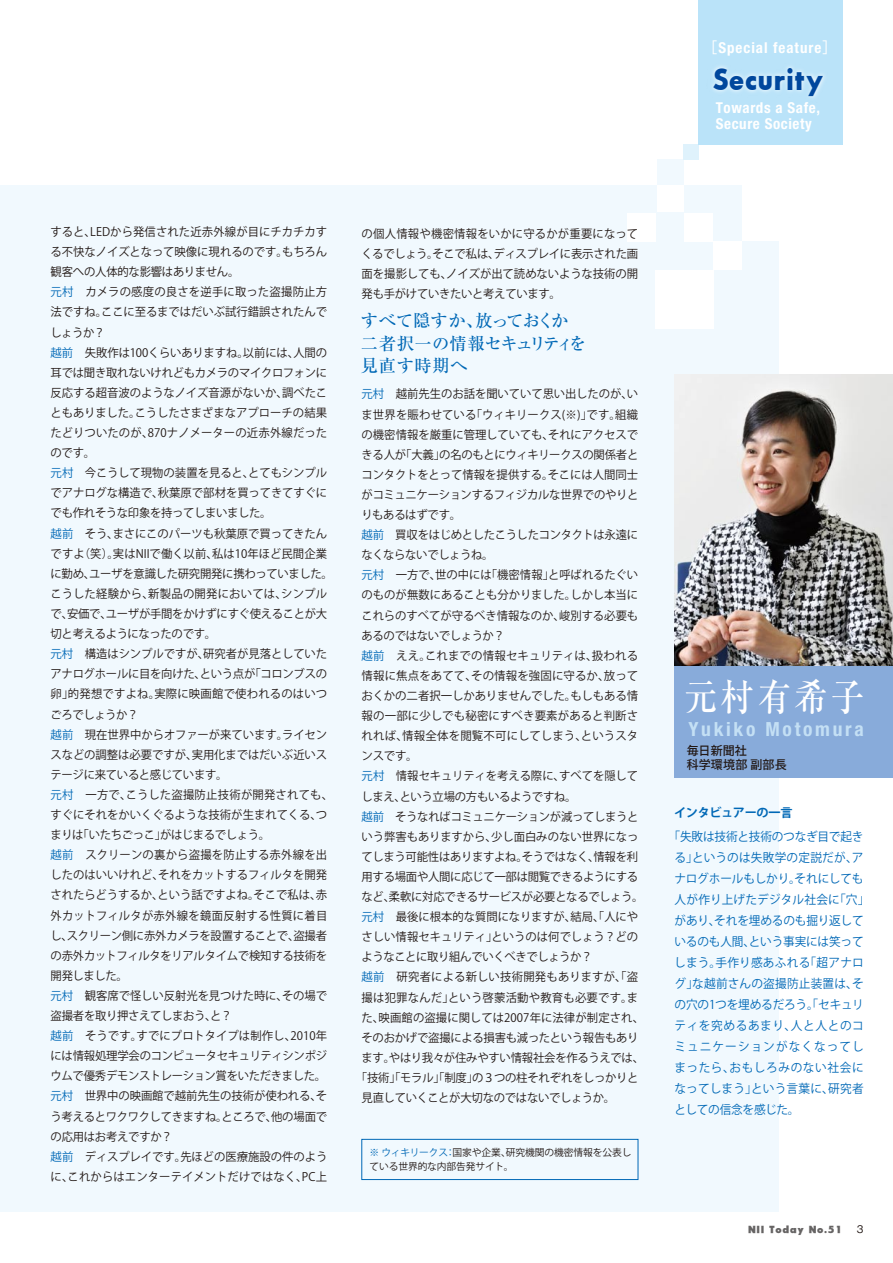
<style>
.page{position:relative;width:893px;height:1263px;background:#fff}
.page>*{position:absolute;margin:0;border:0;box-sizing:border-box;transform-origin:0 0}
.t1{font:500 37.5px "Ryumin Pr 6 N";letter-spacing:.1em;color:#fff;scale:.89 1}
.t2{font:30px "Bougan Black SSK";letter-spacing:.05em;color:#00479d;scale:.9 1}
.t3{font:700 condensed 19.5px "Helvetica Neue";letter-spacing:.14em;color:#d3edfb}
.t4{font:500 17.25px/22.5px "Ryumin Pr 6 N";color:#0068b6}
.t5{font:700 condensed 15px/16.5px "Helvetica Neue";letter-spacing:.04em;color:#fff}
.t6{font:700 condensed 15px "Helvetica Neue";letter-spacing:.065em;color:#fff}
.t7{font:12.15px/21px "Koz Go Pro";letter-spacing:.01em;color:#0068b6;scale:.96 1}
.t8{font:700 12.15px "Koz Go Pro";letter-spacing:-.025em;color:#0068b6}
.t9{font:500 12px/13.5px "Koz Go Pro";letter-spacing:.01em;color:#221815}
.t10{font:11.7px/20.1px "Koz Go Pro";letter-spacing:-.01em;color:#221815}
.t11{font:11.7px "Koz Go Pro";letter-spacing:.01em;color:#221815}
.t12{font:11.7px "Koz Go Pro";letter-spacing:-.03em;color:#221815}
.t13{font:11.7px "Koz Go Pro";letter-spacing:-.035em;color:#221815}
.t14{font:11.7px "Koz Go Pro";letter-spacing:.015em;color:#221815}
.t15{font:11.7px "Koz Go Pro";letter-spacing:.02em;color:#221815}
.t16{font:500 10.5px "Gothic BBB Pr 6 N";color:#221815}
.t17{font:10.05px "Bougan Black SSK Bold";letter-spacing:.06em;color:#666464}
.t18{font:9.75px/14.2px "Koz Go Pro";letter-spacing:-.01em;color:#221815}
.s1{font-family:"Hira Kaku Pro W3";font-weight:400;font-stretch:normal}
.s2{color:#0068b6}
</style>
<div class="page">
<div style="left:0;top:185px;width:778px;height:1027px;background:#f1f9fe"></div>
<div style="left:742px;top:183px;width:58px;height:58px;background:#fff"></div>
<div style="left:657px;top:159px;width:27px;height:27px;background:#f1f9fe"></div>
<div style="left:657px;top:185px;width:27px;height:27px;background:#fff"></div>
<div style="left:683px;top:144px;width:15px;height:15px;background:#dff2fc"></div>
<div style="left:655px;top:270px;width:59px;height:58px;background:#fff"></div>
<div style="left:684px;top:213px;width:29px;height:28px;background:#fff"></div>
<div style="left:627px;top:213px;width:29px;height:28px;background:#fff"></div>
<div style="left:713px;top:241px;width:29px;height:29px;background:#fff"></div>
<div style="left:361px;top:1139px;width:277px;height:41px;border:1px solid #0068b6"></div>
<img style="left:675px;top:375px;width:218px;height:291px">
<div style="left:675px;top:666px;width:218px;height:112px;background:#88abda"></div>
<div style="left:698px;top:0;width:144px;height:144px;background:#bae3f9"></div>
<img style="left:712px;top:66px;width:113px;height:32px">
<p class="t6" style="left:702px;top:38px;width:136px"><span class="s1">［</span>Special feature<span class="s1">］</span></p>
<h2 class="t2" style="left:713px;top:63px;width:124px">Security</h2>
<p class="t5" style="left:716px;top:99px;width:106px">Towards a Safe,<br>Secure Society</p>
<p class="t10" style="left:50px;top:222px;width:284px">すると、LEDから発信された近赤外線が目にチカチカする不快なノイズとなって映像に現れるのです。もちろん観客への人体的な影響はありません。<br><span class="s2">元村</span>　カメラの感度の良さを逆手に取った盗撮防止方法ですね。ここに至るまではだいぶ試行錯誤されたんでしょうか？<br><span class="s2">越前</span>　失敗作は100くらいありますね。以前には、人間の耳では聞き取れないけれどもカメラのマイクロフォンに反応する超音波のようなノイズ音源がないか、調べたこともありました。こうしたさまざまなアプローチの結果たどりついたのが、870ナノメーターの近赤外線だったのです。<br><span class="s2">元村</span>　今こうして現物の装置を見ると、とてもシンプルでアナログな構造で、秋葉原で部材を買ってきてすぐにでも作れそうな印象を持ってしまいました。<br><span class="s2">越前</span>　そう、まさにこのパーツも秋葉原で買ってきたんですよ（笑）。実はNIIで働く以前、私は10年ほど民間企業に勤め、ユーザを意識した研究開発に携わっていました。こうした経験から、新製品の開発においては、シンプルで、安価で、ユーザが手間をかけずにすぐ使えることが大切と考えるようになったのです。<br><span class="s2">元村</span>　構造はシンプルですが、研究者が見落としていたアナログホールに目を向けた、という点が「コロンブスの卵」的発想ですよね。実際に映画館で使われるのはいつごろでしょうか？<br><span class="s2">越前</span>　現在世界中からオファーが来ています。ライセンスなどの調整は必要ですが、実用化まではだいぶ近いステージに来ていると感じています。<br><span class="s2">元村</span>　一方で、こうした盗撮防止技術が開発されても、すぐにそれをかいくぐるような技術が生まれてくる、つまりは「いたちごっこ」がはじまるでしょう。<br><span class="s2">越前</span>　スクリーンの裏から盗撮を防止する赤外線を出したのはいいけれど、それをカットするフィルタを開発されたらどうするか、という話ですよね。そこで私は、赤外カットフィルタが赤外線を鏡面反射する性質に着目し、スクリーン側に赤外カメラを設置することで、盗撮者の赤外カットフィルタをリアルタイムで検知する技術を開発しました。<br><span class="s2">元村</span>　観客席で怪しい反射光を見つけた時に、その場で盗撮者を取り押さえてしまおう、と？<br><span class="s2">越前</span>　そうです。すでにプロトタイプは制作し、2010年には情報処理学会のコンピュータセキュリティシンポジウムで優秀デモンストレーション賞をいただきました。<span class="s2">元村</span>　世界中の映画館で越前先生の技術が使われる、そう考えるとワクワクしてきますね。ところで、他の場面での応用はお考えですか？<br><span class="s2">越前</span>　ディスプレイです。先ほどの医療施設の件のように、これからはエンターテイメントだけではなく、PC上</p>
<p class="t10" style="left:361px;top:224px;width:278px;text-align:justify">の個人情報や機密情報をいかに守るかが重要になってくるでしょう。そこで私は、ディスプレイに表示された画面を撮影しても、ノイズが出て読めないような技術の開発も手がけていきたいと考えています。</p>
<h3 class="t4" style="left:361px;top:309px;width:227px">すべて隠すか、放っておくか二者択一の情報セキュリティを見直す時期へ</h3>
<p class="t10" style="left:362px;top:384px;width:278px"><span class="s2">元村</span>　越前先生のお話を聞いていて思い出したのが、い</p>
<p class="t11" style="left:361px;top:407px;width:278px">ま世界を賑わせている「ウィキリークス(※)」です。組織</p>
<p class="t10" style="left:362px;top:425px;width:278px">の機密情報を厳重に管理していても、それにアクセスで</p>
<p class="t10" style="left:362px;top:445px;width:278px">きる人が「大義」の名のもとにウィキリークスの関係者と</p>
<p class="t10" style="left:361px;top:465px;width:278px">コンタクトをとって情報を提供する。そこには人間同士</p>
<p class="t10" style="left:362px;top:485px;width:278px">がコミュニケーションするフィジカルな世界でのやりと</p>
<p class="t12" style="left:361px;top:507px;width:101px">りもあるはずです。</p>
<p class="t10" style="left:362px;top:525px;width:278px"><span class="s2">越前</span>　買収をはじめとしたこうしたコンタクトは永遠に</p>
<p class="t13" style="left:362px;top:547px;width:133px">なくならないでしょうね。</p>
<p class="t10" style="left:362px;top:565px;width:278px"><span class="s2">元村</span>　一方で、世の中には「機密情報」と呼ばれるたぐい</p>
<p class="t10" style="left:362px;top:585px;width:278px">のものが無数にあることも分かりました。しかし本当に</p>
<p class="t10" style="left:361px;top:605px;width:278px">これらのすべてが守るべき情報なのか、峻別する必要も</p>
<p class="t12" style="left:362px;top:628px;width:145px">あるのではないでしょうか？</p>
<p class="t10" style="left:362px;top:646px;width:278px"><span class="s2">越前</span> ええ。これまでの情報セキュリティは、扱われる</p>
<p class="t10" style="left:362px;top:666px;width:278px">情報に焦点をあてて、その情報を強固に守るか、放って</p>
<p class="t10" style="left:362px;top:686px;width:278px">おくかの二者択一しかありませんでした。もしもある情</p>
<p class="t10" style="left:362px;top:706px;width:278px">報の一部に少しでも秘密にすべき要素があると判断さ</p>
<p class="t10" style="left:362px;top:726px;width:278px">れれば、情報全体を閲覧不可にしてしまう、というスタ</p>
<p class="t10" style="left:361px;top:746px;width:58px">ンスです。</p>
<p class="t10" style="left:362px;top:766px;width:278px"><span class="s2">元村</span>　情報セキュリティを考える際に、すべてを隠して</p>
<p class="t12" style="left:361px;top:789px;width:217px">しまえ、という立場の方もいるようですね。</p>
<p class="t10" style="left:362px;top:806px;width:278px"><span class="s2">越前</span>　そうなればコミュニケーションが減ってしまうと</p>
<p class="t10" style="left:362px;top:827px;width:278px">いう弊害もありますから、少し面白みのない世界になっ</p>
<p class="t10" style="left:362px;top:847px;width:278px">てしまう可能性はありますよね。そうではなく、情報を利</p>
<p class="t10" style="left:362px;top:867px;width:278px">用する場面や人間に応じて一部は閲覧できるようにする</p>
<p class="t10" style="left:362px;top:887px;width:283px">など、柔軟に対応できるサービスが必要となるでしょう。</p>
<p class="t10" style="left:362px;top:907px;width:278px"><span class="s2">元村</span>　最後に根本的な質問になりますが、結局、「人にや</p>
<p class="t10" style="left:362px;top:927px;width:278px">さしい情報セキュリティ」というのは何でしょう？どの</p>
<p class="t13" style="left:361px;top:949px;width:232px">ようなことに取り組んでいくべきでしょうか？</p>
<p class="t14" style="left:362px;top:969px;width:278px"><span class="s2">越前</span>　研究者による新しい技術開発もありますが、「盗</p>
<p class="t15" style="left:362px;top:990px;width:278px">撮は犯罪なんだ」という啓蒙活動や教育も必要です。ま</p>
<p class="t11" style="left:362px;top:1010px;width:284px">た、映画館の盗撮に関しては2007年に法律が制定され、</p>
<p class="t10" style="left:362px;top:1028px;width:278px">そのおかげで盗撮による損害も減ったという報告もあり</p>
<p class="t10" style="left:361px;top:1048px;width:284px">ます。やはり我々が住みやすい情報社会を作るうえでは、</p>
<p class="t10" style="left:356px;top:1068px;width:284px">「技術」「モラル」「制度」の３つの柱それぞれをしっかりと</p>
<p class="t10" style="left:362px;top:1088px;width:255px">見直していくことが大切なのではないでしょうか。</p>
<p class="t18" style="left:370px;top:1146px;width:263px"><span class="s2">※ ウィキリークス：</span>国家や企業、研究機関の機密情報を公表している世界的な内部告発サイト。</p>
<h1 class="t1" style="left:684px;top:668px;width:204px">元村有希子</h1>
<p class="t9" style="left:687px;top:745px;width:102px">毎日新聞社<br>科学環境部 副部長</p>
<h3 class="t3" style="left:688px;top:717px;width:177px">Yukiko Motomura</h3>
<p class="t8" style="left:674px;top:805px;width:120px">インタビュアーの一言</p>
<p class="t7" style="left:674px;top:826px;width:205px;text-indent:-6px">「失敗は技術と技術のつなぎ目で起きる」というのは失敗学の定説だが、アナログホールもしかり。それにしても人が作り上げたデジタル社会に「穴」があり、それを埋めるのも掘り返しているのも人間、という事実には笑ってしまう。手作り感あふれる「超アナログ」な越前さんの盗撮防止装置は、その穴の1つを埋めるだろう。「セキュリティを究めるあまり、人と人とのコミュニケーションがなくなってしまったら、おもしろみのない社会になってしまう」という言葉に、研究者としての信念を感じた。</p>
<p class="t17" style="left:748px;top:1224px;width:95px">NII Today No.51</p>
<p class="t16" style="left:857px;top:1221px;width:8px">3</p>
</div>
